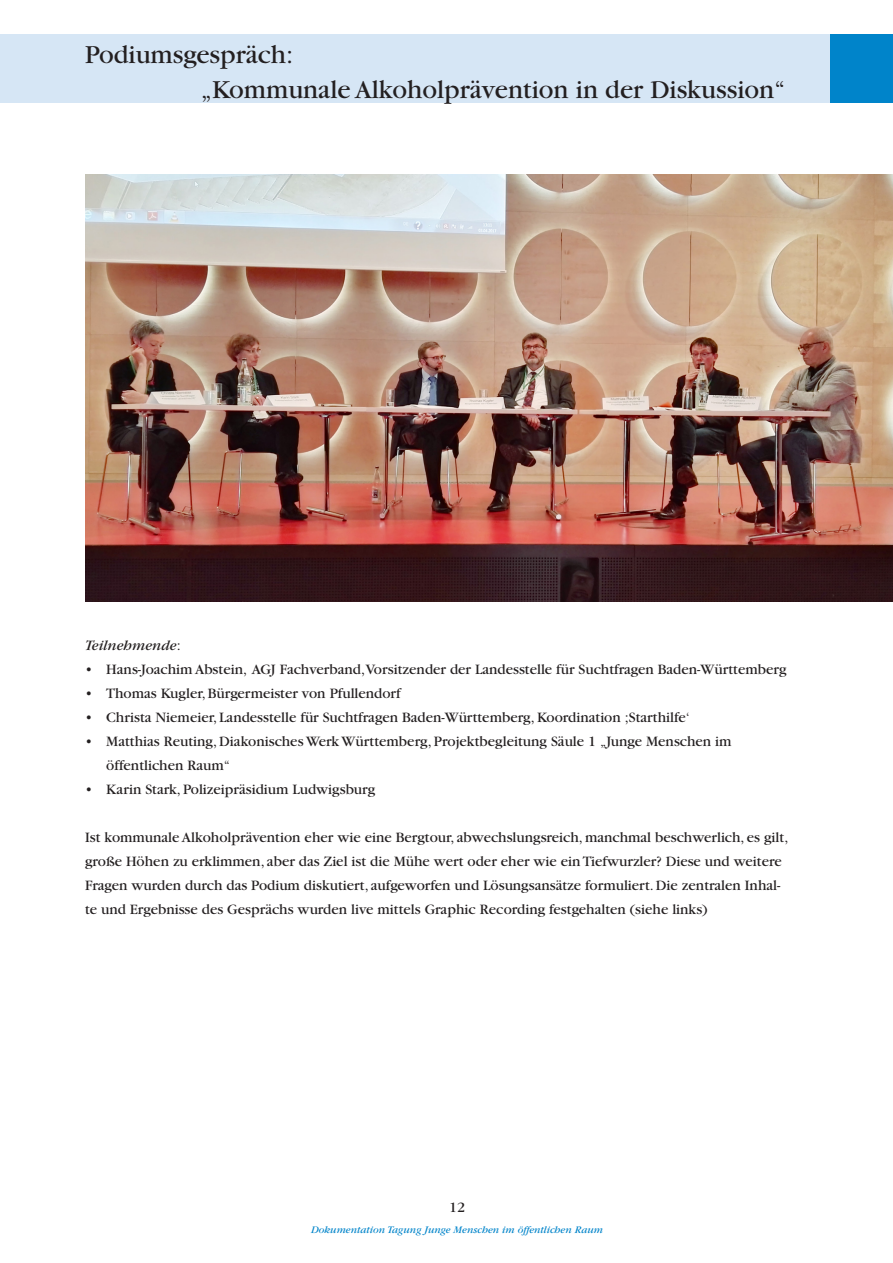
<style>
.page{position:relative;width:893px;height:1263px;background:#fff}
.page>*{position:absolute;margin:0;border:0;box-sizing:border-box;transform-origin:0 0}
.t1{font:27px/35.1px "Garamond";color:#231f20}
.t2{font:15px/24px "Garamond";color:#231f20}
.t3{font:italic 15px "Garamond";color:#231f20}
.t4{font:italic 10.5px "Garamond";color:#0084ca}
.s1{font-style:normal}
</style>
<div class="page">
<div style="left:829px;top:34px;width:64px;height:68px;background:#0084ca"></div>
<div style="left:0;top:34px;width:829px;height:68px;background:#d6e6f5"></div>
<img style="left:85px;top:174px;width:808px;height:428px">
<h1 class="t1" style="left:201px;top:38px;width:586px;text-indent:-116px">Podiumsgespräch:<br>„Kommunale Alkoholprävention in der Diskussion“</h1>
<p class="t3" style="left:85px;top:638px;width:97px">Teilnehmende<span class="s1">:</span></p>
<p class="t2" style="left:85px;top:658px;width:703px">• Hans-Joachim Abstein, AGJ Fachverband,Vorsitzender der Landesstelle für Suchtfragen Baden-Württemberg</p>
<p class="t2" style="left:85px;top:682px;width:317px">• Thomas Kugler, Bürgermeister von Pfullendorf</p>
<p class="t2" style="left:85px;top:706px;width:606px">• Christa Niemeier, Landesstelle für Suchtfragen Baden-Württemberg, Koordination ;Starthilfe‘</p>
<p class="t2" style="left:106px;top:730px;width:627px;text-indent:-21px">• Matthias Reuting, Diakonisches Werk Württemberg, Projektbegleitung Säule 1 „Junge Menschen im öffentlichen Raum“</p>
<p class="t2" style="left:85px;top:778px;width:292px">• Karin Stark, Polizeipräsidium Ludwigsburg</p>
<p class="t2" style="left:85px;top:826px;width:705px">Ist kommunale Alkoholprävention eher wie eine Bergtour, abwechslungsreich, manchmal beschwerlich, es gilt, große Höhen zu erklimmen, aber das Ziel ist die Mühe wert oder eher wie ein Tiefwurzler? Diese und weitere Fragen wurden durch das Podium diskutiert, aufgeworfen und Lösungsansätze formuliert. Die zentralen Inhal&shy;te und Ergebnisse des Gesprächs wurden live mittels Graphic Recording festgehalten (siehe links)</p>
<p class="t2" style="left:449px;top:1196px;width:17px">12</p>
<p class="t4" style="left:311px;top:1224px;width:294px">Dokumentation Tagung Junge Menschen im öffentlichen Raum</p>
</div>
